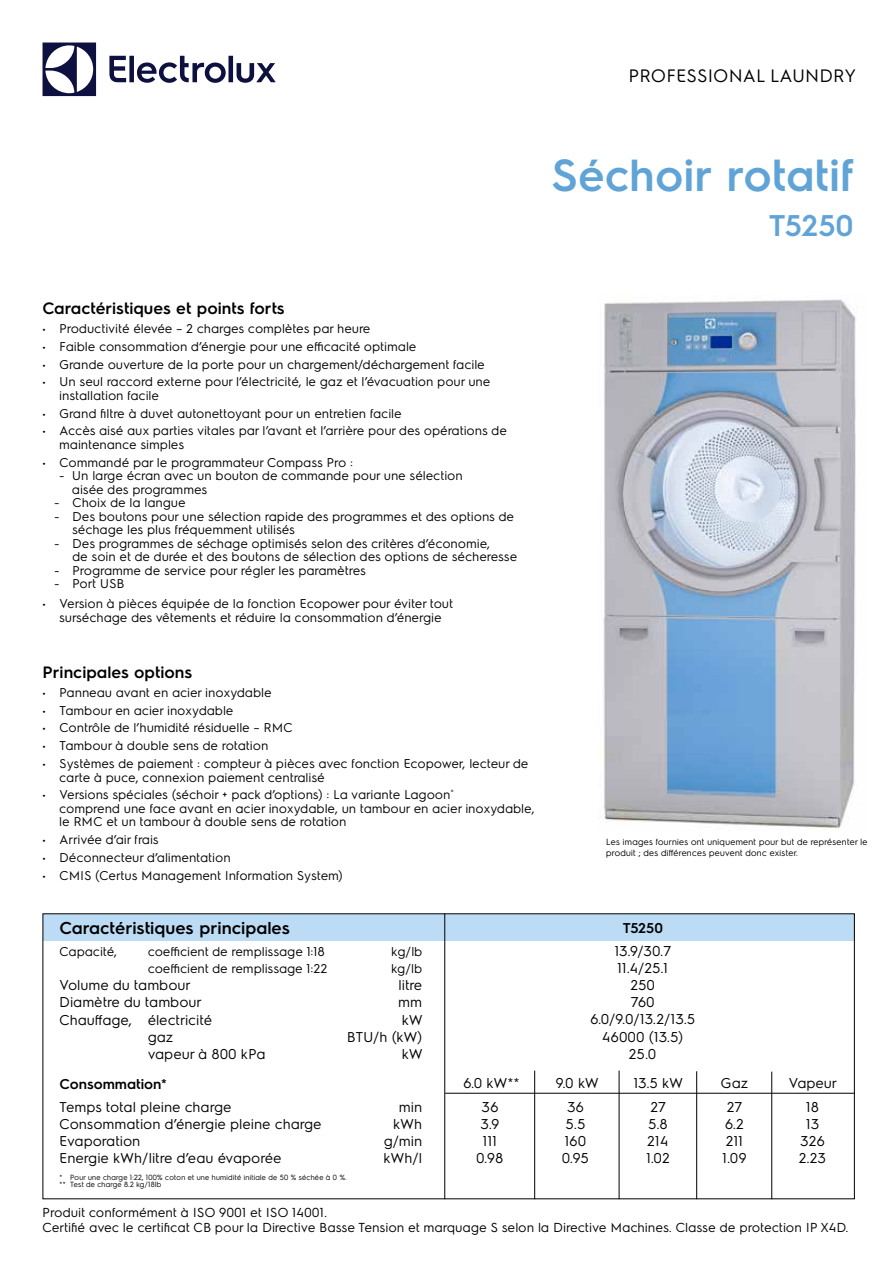
<style>
.page{position:relative;width:893px;height:1263px;background:#fff}
.page>*{position:absolute;margin:0;border:0;box-sizing:border-box;transform-origin:0 0}
.t1{font:600 45px "Electrolux Sans";color:#60a4d7}
.t2{font:600 30px "Electrolux Sans";letter-spacing:-.005em;color:#60a4d7}
.t3{font:18px "Electrolux Sans";color:#000}
.t4{font:600 17.25px "Electrolux Sans";color:#000}
.t5{font:600 16.5px "Electrolux Sans";color:#000}
.t6{font:14.25px/17.1px "Electrolux Sans";color:#000;text-align:center}
.t7{font:600 14.25px "Electrolux Sans";color:#000}
.t8{font:13.05px/15.6px "Electrolux Sans";color:#000}
.t9{font:12.75px/13.5px "Electrolux Sans";color:#000}
.t10{font:9px/10.8px "Electrolux Sans";color:#000}
.t11{font:7.5px/7.5px "Electrolux Sans";color:#000}
</style>
<div class="page">
<svg style="left:43px;top:43px;width:53px;height:53px"></svg>
<svg style="left:109px;top:56px;width:167px;height:27px"></svg>
<hr style="left:696px;top:1071px;width:1px;height:128px;background:#000">
<hr style="left:445px;top:1093px;width:410px;height:1px;background:#000">
<div style="left:43px;top:914px;width:811px;height:26px;background:#bcdbf4"></div>
<hr style="left:619px;top:1070px;width:1px;height:129px;background:#000">
<hr style="left:534px;top:1070px;width:1px;height:129px;background:#000">
<hr style="left:444px;top:913px;width:1px;height:286px;background:#000">
<hr style="left:771px;top:1072px;width:1px;height:127px;background:#000">
<img style="left:603px;top:299px;width:253px;height:531px">
<h3 class="t3" style="left:629px;top:63px;width:229px">PROFESSIONAL LAUNDRY</h3>
<h1 class="t1" style="left:552px;top:143px;width:304px">Séchoir rotatif</h1>
<h2 class="t2" style="left:769px;top:204px;width:86px">T5250</h2>
<p class="t5" style="left:43px;top:296px;width:244px">Caractéristiques et points forts</p>
<p class="t9" style="left:43px;top:321px;width:330px">• Productivité élevée – 2 charges complètes par heure</p>
<p class="t9" style="left:43px;top:339px;width:376px">• Faible consommation d’énergie pour une efficacité optimale</p>
<p class="t9" style="left:43px;top:357px;width:444px">• Grande ouverture de la porte pour un chargement/déchargement facile</p>
<p class="t9" style="left:60px;top:374px;width:433px;text-indent:-17px">• Un seul raccord externe pour l’électricité, le gaz et l’évacuation pour une installation facile</p>
<p class="t9" style="left:43px;top:406px;width:361px">• Grand filtre à duvet autonettoyant pour un entretien facile</p>
<p class="t9" style="left:60px;top:423px;width:449px;text-indent:-17px">• Accès aisé aux parties vitales par l’avant et l’arrière pour des opérations de maintenance simples</p>
<p class="t9" style="left:43px;top:455px;width:312px">• Commandé par le programmateur Compass Pro :</p>
<p class="t9" style="left:72px;top:468px;width:392px;text-indent:-13px">- Un large écran avec un bouton de commande pour une sélection aisée des programmes</p>
<p class="t9" style="left:55px;top:495px;width:133px">- Choix de la langue</p>
<p class="t9" style="left:73px;top:509px;width:443px;text-indent:-18px">- Des boutons pour une sélection rapide des programmes et des options de séchage les plus fréquemment utilisés</p>
<p class="t9" style="left:73px;top:536px;width:446px;text-indent:-18px">- Des programmes de séchage optimisés selon des critères d’économie,<br>de soin et de durée et des boutons de sélection des options de sécheresse</p>
<p class="t9" style="left:55px;top:563px;width:313px">- Programme de service pour régler les paramètres</p>
<p class="t9" style="left:55px;top:576px;width:72px">- Port USB</p>
<p class="t9" style="left:43px;top:596px;width:412px;text-align:center">• Version à pièces équipée de la fonction Ecopower pour éviter tout surséchage des vêtements et réduire la consommation d’énergie</p>
<p class="t5" style="left:43px;top:660px;width:151px">Principales options</p>
<p class="t9" style="left:43px;top:685px;width:231px">• Panneau avant en acier inoxydable</p>
<p class="t9" style="left:43px;top:703px;width:193px">• Tambour en acier inoxydable</p>
<p class="t9" style="left:43px;top:720px;width:252px">• Contrôle de l’humidité résiduelle – RMC</p>
<p class="t9" style="left:43px;top:738px;width:228px">• Tambour à double sens de rotation</p>
<p class="t9" style="left:60px;top:756px;width:471px;text-indent:-17px">• Systèmes de paiement : compteur à pièces avec fonction Ecopower, lecteur de carte à puce, connexion paiement centralisé</p>
<p class="t9" style="left:60px;top:787px;width:477px;text-indent:-17px">• Versions spéciales (séchoir + pack d’options) : La variante Lagoon<sup>®<br></sup>comprend une face avant en acier inoxydable, un tambour en acier inoxydable, le RMC et un tambour à double sens de rotation</p>
<p class="t9" style="left:43px;top:832px;width:118px">• Arrivée d’air frais</p>
<p class="t9" style="left:43px;top:850px;width:190px">• Déconnecteur d’alimentation</p>
<p class="t9" style="left:43px;top:867px;width:302px">• CMIS (Certus Management Information System)</p>
<p class="t10" style="left:606px;top:835px;width:263px">Les images fournies ont uniquement pour but de représenter le produit ; des différences peuvent donc exister.</p>
<h3 class="t4" style="left:60px;top:915px;width:232px">Caractéristiques principales</h3>
<p class="t9" style="left:60px;top:944px;width:59px">Capacité,</p>
<p class="t9" style="left:148px;top:944px;width:179px">coefficient de remplissage 1:18</p>
<p class="t9" style="left:392px;top:944px;width:33px">kg/lb</p>
<p class="t9" style="left:148px;top:961px;width:181px">coefficient de remplissage 1:22</p>
<p class="t9" style="left:391px;top:961px;width:33px">kg/lb</p>
<p class="t6" style="left:60px;top:976px;width:133px">Volume du tambour</p>
<p class="t6" style="left:399px;top:976px;width:25px">litre</p>
<p class="t6" style="left:60px;top:993px;width:144px">Diamètre du tambour</p>
<p class="t6" style="left:399px;top:993px;width:25px">mm</p>
<p class="t6" style="left:60px;top:1010px;width:154px">Chauffage, électricité</p>
<p class="t6" style="left:402px;top:1010px;width:22px">kW</p>
<p class="t6" style="left:148px;top:1027px;width:27px">gaz</p>
<p class="t6" style="left:347px;top:1027px;width:77px">BTU/h (kW)</p>
<p class="t6" style="left:148px;top:1044px;width:119px">vapeur à 800 kPa</p>
<p class="t6" style="left:402px;top:1044px;width:22px">kW</p>
<p class="t7" style="left:60px;top:1074px;width:109px">Consommation*</p>
<p class="t6" style="left:60px;top:1098px;width:174px">Temps total pleine charge</p>
<p class="t6" style="left:399px;top:1098px;width:25px">min</p>
<p class="t6" style="left:60px;top:1115px;width:264px">Consommation d’énergie pleine charge</p>
<p class="t6" style="left:394px;top:1115px;width:30px">kWh</p>
<p class="t6" style="left:60px;top:1132px;width:83px">Evaporation</p>
<p class="t6" style="left:384px;top:1132px;width:40px">g/min</p>
<p class="t6" style="left:60px;top:1149px;width:224px">Energie kWh/litre d’eau évaporée</p>
<p class="t6" style="left:384px;top:1149px;width:40px">kWh/l</p>
<p class="t11" style="left:60px;top:1173px;width:289px">* Pour une charge 1:22, 100% coton et une humidité initiale de 50 % séchée à 0 %. ** Test de charge 8.2 kg/18lb</p>
<p class="t7" style="left:623px;top:917px;width:42px">T5250</p>
<p class="t6" style="left:590px;top:941px;width:107px">13.9/30.7<br>11.4/25.1<br>250<br>760<br>6.0/9.0/13.2/13.5<br>46000 (13.5)<br>25.0</p>
<p class="t6" style="left:463px;top:1074px;width:58px">6.0 kW**</p>
<p class="t6" style="left:556px;top:1074px;width:45px">9.0 kW</p>
<p class="t6" style="left:634px;top:1074px;width:51px">13.5 kW</p>
<p class="t6" style="left:721px;top:1074px;width:29px">Gaz</p>
<p class="t6" style="left:789px;top:1074px;width:50px">Vapeur</p>
<p class="t6" style="left:482px;top:1097px;width:19px">36</p>
<p class="t6" style="left:567px;top:1097px;width:19px">36</p>
<p class="t6" style="left:651px;top:1097px;width:17px">27</p>
<p class="t6" style="left:727px;top:1097px;width:17px">27</p>
<p class="t6" style="left:806px;top:1097px;width:15px">18</p>
<p class="t6" style="left:481px;top:1115px;width:21px">3.9</p>
<p class="t6" style="left:566px;top:1115px;width:21px">5.5</p>
<p class="t6" style="left:648px;top:1115px;width:21px">5.8</p>
<p class="t6" style="left:725px;top:1115px;width:21px">6.2</p>
<p class="t6" style="left:806px;top:1115px;width:15px">13</p>
<p class="t6" style="left:483px;top:1132px;width:16px">111</p>
<p class="t6" style="left:565px;top:1132px;width:23px">160</p>
<p class="t6" style="left:648px;top:1132px;width:23px">214</p>
<p class="t6" style="left:726px;top:1132px;width:19px">211</p>
<p class="t6" style="left:800px;top:1132px;width:26px">326</p>
<p class="t6" style="left:477px;top:1149px;width:29px">0.98</p>
<p class="t6" style="left:562px;top:1149px;width:28px">0.95</p>
<p class="t6" style="left:646px;top:1149px;width:25px">1.02</p>
<p class="t6" style="left:723px;top:1149px;width:26px">1.09</p>
<p class="t6" style="left:799px;top:1149px;width:29px">2.23</p>
<p class="t8" style="left:43px;top:1203px;width:808px">Produit conformément à ISO 9001 et ISO 14001.<br>Certifié avec le certificat CB pour la Directive Basse Tension et marquage S selon la Directive Machines. Classe de protection IP X4D.</p>
</div>
